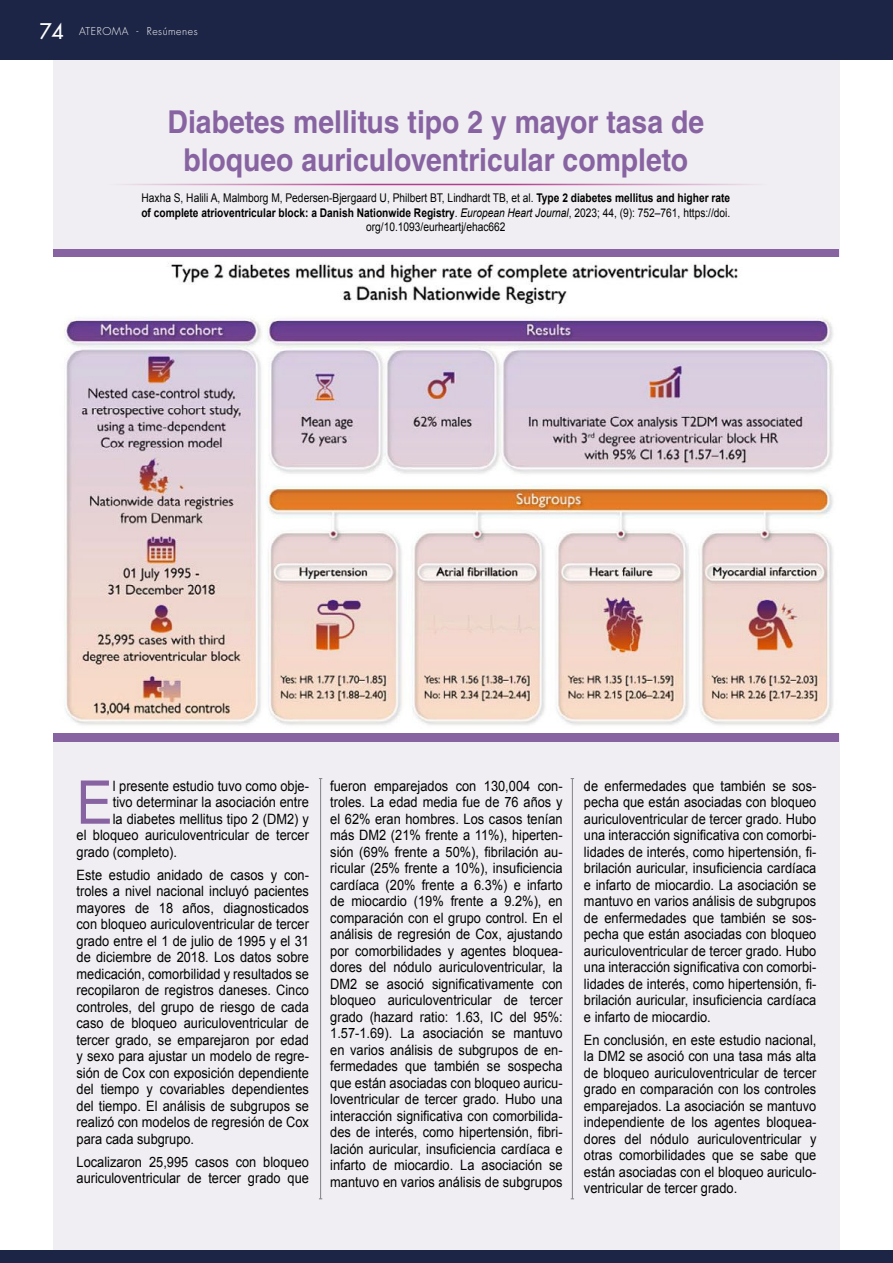
<style>
.page{position:relative;width:893px;height:1263px;background:#fff}
.page>*{position:absolute;margin:0;border:0;box-sizing:border-box;transform-origin:0 0}
.t1{font:60.3px "Arial";color:#8863a2;scale:.9 1}
.t2{font:700 31.5px/37.8px "Helvetica LT Std";color:#8863a2;text-align:center;scale:.9 1}
.t3{font:14.25px/16.5px "Arial";color:#000;text-align:justify;scale:.9 1}
.t4{font:12px/14.4px "Arial";color:#000;text-align:center;scale:.85 1}
.t5{font:300 10.5px "Futura Std";letter-spacing:.05em;color:#fff}
.s1{font-weight:500;font-size:21px}
.s2{font-weight:700}
.s3{font-style:italic}
</style>
<div class="page">
<div style="left:53px;top:45px;width:787px;height:1207px;background:#f0eef2"></div>
<div style="left:0;top:0;width:893px;height:60px;background:#1c2546"></div>
<div style="left:0;top:1250px;width:893px;height:13px;background:#1c2546"></div>
<hr style="left:105px;top:184px;width:661px;height:1px;background:#b33e8f">
<div style="left:54px;top:249px;width:785px;height:492px;background:#8863a2"></div>
<img style="left:54px;top:257px;width:785px;height:476px">
<hr style="left:320px;top:778px;width:1px;height:421px;background:#808285">
<hr style="left:572px;top:778px;width:1px;height:421px;background:#808285">
<p class="t5" style="left:40px;top:25px;width:160px"><span class="s1">74</span> ATEROMA - Resúmenes</p>
<h2 class="t2" style="left:168px;top:103px;width:598px">Diabetes mellitus tipo 2 y mayor tasa de bloqueo auriculoventricular completo</h2>
<p class="t4" style="left:141px;top:191px;width:694px">Haxha S, Halili A, Malmborg M, Pedersen-Bjergaard U, Philbert BT, Lindhardt TB, et al. <span class="s2">Type 2 diabetes mellitus and higher rate of complete atrioventricular block: a Danish Nationwide Registry</span>. <span class="s3">European Heart Journal</span>, 2023; 44, (9): 752–761, https://doi. org/10.1093/eurheartj/ehac662</p>
<h1 class="t1" style="left:77px;top:763px;width:42px">E</h1>
<p class="t3" style="left:113px;top:778px;width:220px">l presente estudio tuvo como obje-</p>
<p class="t3" style="left:113px;top:794px;width:219px">tivo determinar la asociación entre</p>
<p class="t3" style="left:113px;top:811px;width:219px">la diabetes mellitus tipo 2 (DM2) y</p>
<p class="t3" style="left:77px;top:827px;width:260px">el bloqueo auriculoventricular de tercer</p>
<p class="t3" style="left:77px;top:844px;width:113px">grado (completo).</p>
<p class="t3" style="left:77px;top:866px;width:260px">Este estudio anidado de casos y con&shy;troles a nivel nacional incluyó pacientes mayores de 18 años, diagnosticados con bloqueo auriculoventricular de tercer grado entre el 1 de julio de 1995 y el 31 de diciembre de 2018. Los datos sobre medicación, comorbilidad y resultados se recopilaron de registros daneses. Cinco controles, del grupo de riesgo de cada caso de bloqueo auriculoventricular de tercer grado, se emparejaron por edad y sexo para ajustar un modelo de regre&shy;sión de Cox con exposición dependiente del tiempo y covariables dependientes del tiempo. El análisis de subgrupos se realizó con modelos de regresión de Cox para cada subgrupo.</p>
<p class="t3" style="left:77px;top:1153px;width:260px">Localizaron 25,995 casos con bloqueo auriculoventricular de tercer grado que</p>
<p class="t3" style="left:330px;top:778px;width:260px">fueron emparejados con 130,004 con&shy;troles. La edad media fue de 76 años y el 62% eran hombres. Los casos tenían más DM2 (21% frente a 11%), hiperten&shy;sión (69% frente a 50%), fibrilación au&shy;ricular (25% frente a 10%), insuficiencia cardíaca (20% frente a 6.3%) e infarto de miocardio (19% frente a 9.2%), en comparación con el grupo control. En el análisis de regresión de Cox, ajustando por comorbilidades y agentes bloquea&shy;dores del nódulo auriculoventricular, la DM2 se asoció significativamente con bloqueo auriculoventricular de tercer grado (hazard ratio: 1.63, IC del 95%:<br>1.57-1.69). La asociación se mantuvo en varios análisis de subgrupos de en&shy;fermedades que también se sospecha que están asociadas con bloqueo auricu&shy;loventricular de tercer grado. Hubo una interacción significativa con comorbilida&shy;des de interés, como hipertensión, fibri&shy;lación auricular, insuficiencia cardíaca e infarto de miocardio. La asociación se mantuvo en varios análisis de subgrupos</p>
<p class="t3" style="left:584px;top:778px;width:260px">de enfermedades que también se sos&shy;pecha que están asociadas con bloqueo auriculoventricular de tercer grado. Hubo una interacción significativa con comorbi&shy;lidades de interés, como hipertensión, fi&shy;brilación auricular, insuficiencia cardíaca e infarto de miocardio. La asociación se mantuvo en varios análisis de subgrupos de enfermedades que también se sos&shy;pecha que están asociadas con bloqueo auriculoventricular de tercer grado. Hubo una interacción significativa con comorbi&shy;lidades de interés, como hipertensión, fi&shy;brilación auricular, insuficiencia cardíaca e infarto de miocardio.</p>
<p class="t3" style="left:584px;top:1031px;width:260px">En conclusión, en este estudio nacional, la DM2 se asoció con una tasa más alta de bloqueo auriculoventricular de tercer grado en comparación con los controles emparejados. La asociación se mantuvo independiente de los agentes bloquea&shy;dores del nódulo auriculoventricular y otras comorbilidades que se sabe que están asociadas con el bloqueo auriculo&shy;ventricular de tercer grado.</p>
</div>
